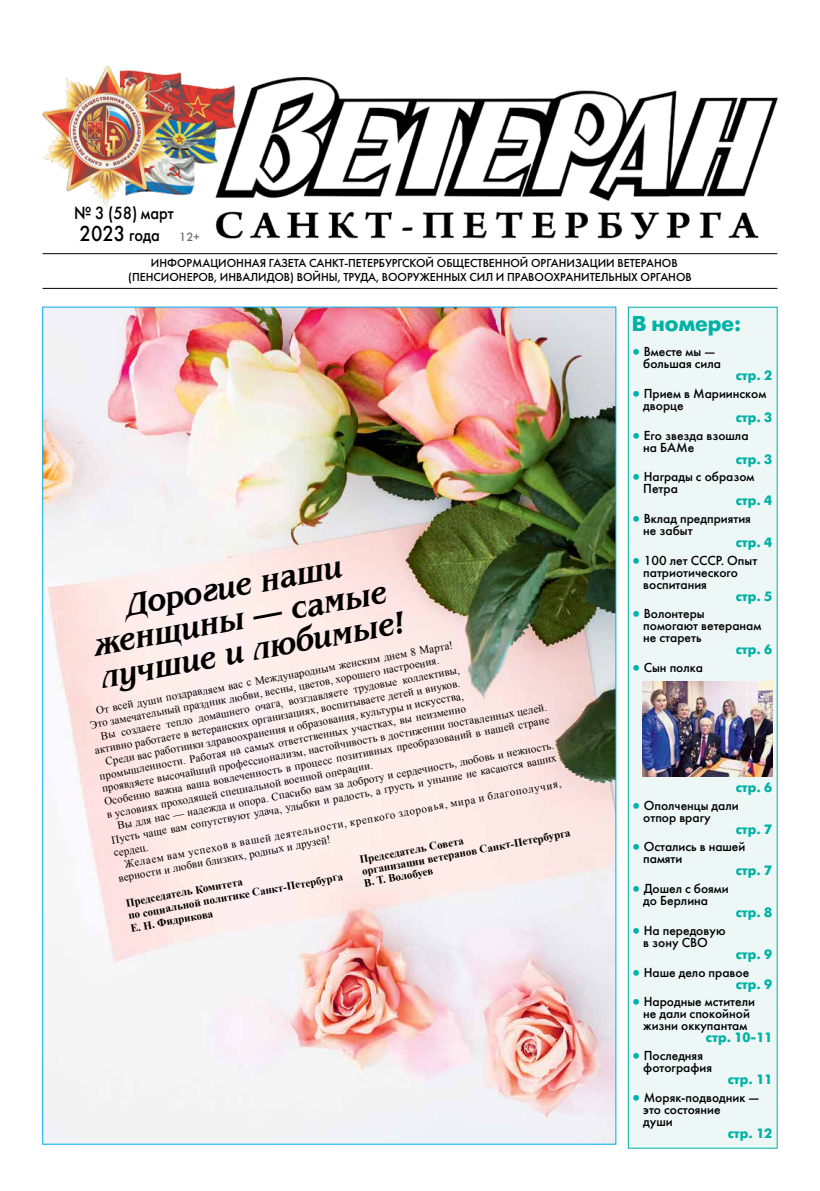
<style>
.page{position:relative;width:820px;height:1191px;background:#fff}
.page>*{position:absolute;margin:0;border:0;box-sizing:border-box;transform-origin:0 0}
.t1{font:italic 600 32px/33.1px "Benefice AP";color:#000;text-align:center;scale:.9 1}
.t2{font:21.5px "Futura Futuris C";color:#000;scale:.9 1}
.t3{font:700 21.5px "Futura Futuris C";color:#00b2a5}
.t4{font:17.5px "Futura Futuris C";color:#000;scale:.9 1}
.t5{font:700 13.5px "Futura Futuris C";color:#00b2a5}
.t6{font:13px/12px "Futura Futuris C";color:#000}
.t7{font:11.9px "Futura Futuris C";color:#6d6e71}
.t8{font:11.5px/14px "Futura Futuris C";color:#000}
.t9{font:11px/12.9px "Times New Roman";color:#000}
.t10{font:700 11px/13.5px "Times New Roman";color:#000}
.s1{font-size:17.5px}
.s2{color:#00b2a5}
</style>
<div class="page">
<img style="left:45px;top:309px;width:568px;height:833px">
<div style="left:627px;top:307px;width:150px;height:841px;background:#ecf7f6;border:1px solid #00b2a5"></div>
<img style="left:42px;top:66px;width:735px;height:174px">
<hr style="left:43px;top:288px;width:734px;height:1px;background:#000">
<hr style="left:43px;top:253px;width:734px;height:1px;background:#000">
<img style="left:642px;top:681px;width:129px;height:95px">
<h3 class="t4" style="left:74px;top:202px;width:112px">№ 3 (58) март</h3>
<h2 class="t2" style="left:80px;top:220px;width:91px">2023 <span class="s1">года</span></h2>
<p class="t7" style="left:179px;top:230px;width:22px">12+</p>
<p class="t8" style="left:128px;top:256px;width:565px;text-indent:23px">ИНФОРМАЦИОННАЯ ГАЗЕТА САНКТ-ПЕТЕРБУРГСКОЙ ОБЩЕСТВЕННОЙ ОРГАНИЗАЦИИ ВЕТЕРАНОВ (ПЕНСИОНЕРОВ, ИНВАЛИДОВ) ВОЙНЫ, ТРУДА, ВООРУЖЕННЫХ СИЛ И ПРАВООХРАНИТЕЛЬНЫХ ОРГАНОВ</p>
<h1 class="t1" style="left:85px;top:599px;width:344px;rotate:-11deg">Дорогие наши женщины — самые лучшие и любимые!</h1>
<p class="t9" style="left:87px;top:707px;width:373px;text-indent:9px;rotate:-11deg">От всей души поздравляем вас с Международным женским днем 8 Марта!<br>Это замечательный праздник любви, весны, цветов, хорошего настроения.</p>
<p class="t9" style="left:100px;top:731px;width:366px;rotate:-11deg">Вы создаете тепло домашнего очага, возглавляете трудовые коллективы,</p>
<p class="t9" style="left:94px;top:745px;width:372px;rotate:-11deg">активно работаете в ветеранских организациях, воспитываете детей и внуков.</p>
<p class="t9" style="left:105px;top:757px;width:365px;rotate:-11deg">Среди вас работники здравоохранения и образования, культуры и искусства,</p>
<p class="t9" style="left:101px;top:784px;width:453px;rotate:-11deg">проявляете высочайший профессионализм, настойчивость в достижении поставленных целей.</p>
<p class="t9" style="left:99px;top:771px;width:373px;rotate:-11deg">промышленности. Работая на самых ответственных участках, вы неизменно</p>
<p class="t9" style="left:103px;top:797px;width:453px;rotate:-11deg">Особенно важна ваша вовлеченность в процесс позитивных преобразований в нашей стране</p>
<p class="t9" style="left:108px;top:823px;width:454px;text-align:right;rotate:-11deg">Вы для нас — надежда и опора. Спасибо вам за доброту и сердечность, любовь и нежность.<br>Пусть чаще вам сопутствуют удача, улыбки и радость, а грусть и уныние не касаются ваших</p>
<p class="t9" style="left:106px;top:809px;width:272px;rotate:-11deg">в условиях проходящей специальной военной операции.</p>
<p class="t9" style="left:121px;top:844px;width:445px;line-height:14.9px;text-indent:-8px;rotate:-11deg">сердец.<br>Желаем вам успехов в вашей деятельности, крепкого здоровья, мира и благополучия,</p>
<p class="t10" style="left:358px;top:853px;width:213px;line-height:12.5px;rotate:-11deg">Председатель Совета<br>организации ветеранов Санкт-Петербурга</p>
<p class="t9" style="left:117px;top:872px;width:217px;rotate:-11deg">верности и любви близких, родных и друзей!</p>
<p class="t10" style="left:363px;top:876px;width:72px;rotate:-11deg">В. Т. Волобуев</p>
<p class="t10" style="left:124px;top:896px;width:220px;rotate:-11deg">Председатель Комитета<br>по социальной политике Санкт-Петербурга</p>
<p class="t10" style="left:129px;top:922px;width:85px;rotate:-11deg">Е. Н. Фидрикова</p>
<h2 class="t3" style="left:631px;top:312px;width:111px">В номере:</h2>
<p class="t6" style="left:643px;top:346px;width:79px;text-indent:-11px"><span class="s2">•</span> Вместе мы — большая сила</p>
<p class="t5" style="left:735px;top:368px;width:38px">стр. 2</p>
<p class="t6" style="left:643px;top:387px;width:124px;text-indent:-11px"><span class="s2">•</span> Прием в Мариинском дворце</p>
<p class="t5" style="left:735px;top:410px;width:38px">стр. 3</p>
<p class="t6" style="left:643px;top:429px;width:107px;text-indent:-11px"><span class="s2">•</span> Его звезда взошла на БАМе</p>
<p class="t5" style="left:735px;top:451px;width:38px">стр. 3</p>
<p class="t6" style="left:643px;top:471px;width:113px;text-indent:-11px"><span class="s2">•</span> Награды с образом<br>Петра</p>
<p class="t5" style="left:735px;top:493px;width:38px">стр. 4</p>
<p class="t6" style="left:643px;top:512px;width:109px;text-indent:-11px"><span class="s2">•</span> Вклад предприятия не забыт</p>
<p class="t5" style="left:735px;top:535px;width:38px">стр. 4</p>
<p class="t6" style="left:643px;top:554px;width:115px;text-indent:-11px"><span class="s2">•</span> 100 лет СССР. Опыт патриотического воспитания</p>
<p class="t5" style="left:735px;top:588px;width:38px">стр. 5</p>
<p class="t6" style="left:643px;top:608px;width:120px;text-indent:-11px"><span class="s2">•</span> Волонтеры помогают ветеранам не стареть</p>
<p class="t5" style="left:735px;top:642px;width:38px">стр. 6</p>
<p class="t6" style="left:631px;top:661px;width:73px"><span class="s2">•</span> Сын полка</p>
<p class="t5" style="left:735px;top:780px;width:38px">стр. 6</p>
<p class="t6" style="left:643px;top:799px;width:97px;text-indent:-11px"><span class="s2">•</span> Ополченцы дали отпор врагу</p>
<p class="t5" style="left:735px;top:821px;width:38px">стр. 7</p>
<p class="t6" style="left:643px;top:841px;width:104px;text-indent:-11px"><span class="s2">•</span> Остались в нашей памяти</p>
<p class="t5" style="left:735px;top:863px;width:38px">стр. 7</p>
<p class="t6" style="left:643px;top:882px;width:87px;text-indent:-11px"><span class="s2">•</span> Дошел с боями до Берлина</p>
<p class="t5" style="left:735px;top:905px;width:38px">стр. 8</p>
<p class="t6" style="left:631px;top:924px;width:95px;text-align:center"><span class="s2">•</span> На передовую в зону СВО</p>
<p class="t5" style="left:735px;top:946px;width:38px">стр. 9</p>
<p class="t6" style="left:631px;top:966px;width:119px"><span class="s2">•</span> Наше дело правое</p>
<p class="t5" style="left:735px;top:976px;width:38px">стр. 9</p>
<p class="t6" style="left:631px;top:995px;width:124px;text-align:center"><span class="s2">•</span> Народные мстители не дали спокойной жизни оккупантам</p>
<p class="t5" style="left:705px;top:1030px;width:68px">стр. 10-11</p>
<p class="t6" style="left:643px;top:1049px;width:70px;text-indent:-11px"><span class="s2">•</span> Последняя фотография</p>
<p class="t5" style="left:727px;top:1071px;width:46px">стр. 11</p>
<p class="t6" style="left:643px;top:1091px;width:117px;text-indent:-11px"><span class="s2">•</span> Моряк-подводник — это состояние<br>души</p>
<p class="t5" style="left:727px;top:1125px;width:46px">стр. 12</p>
</div>
